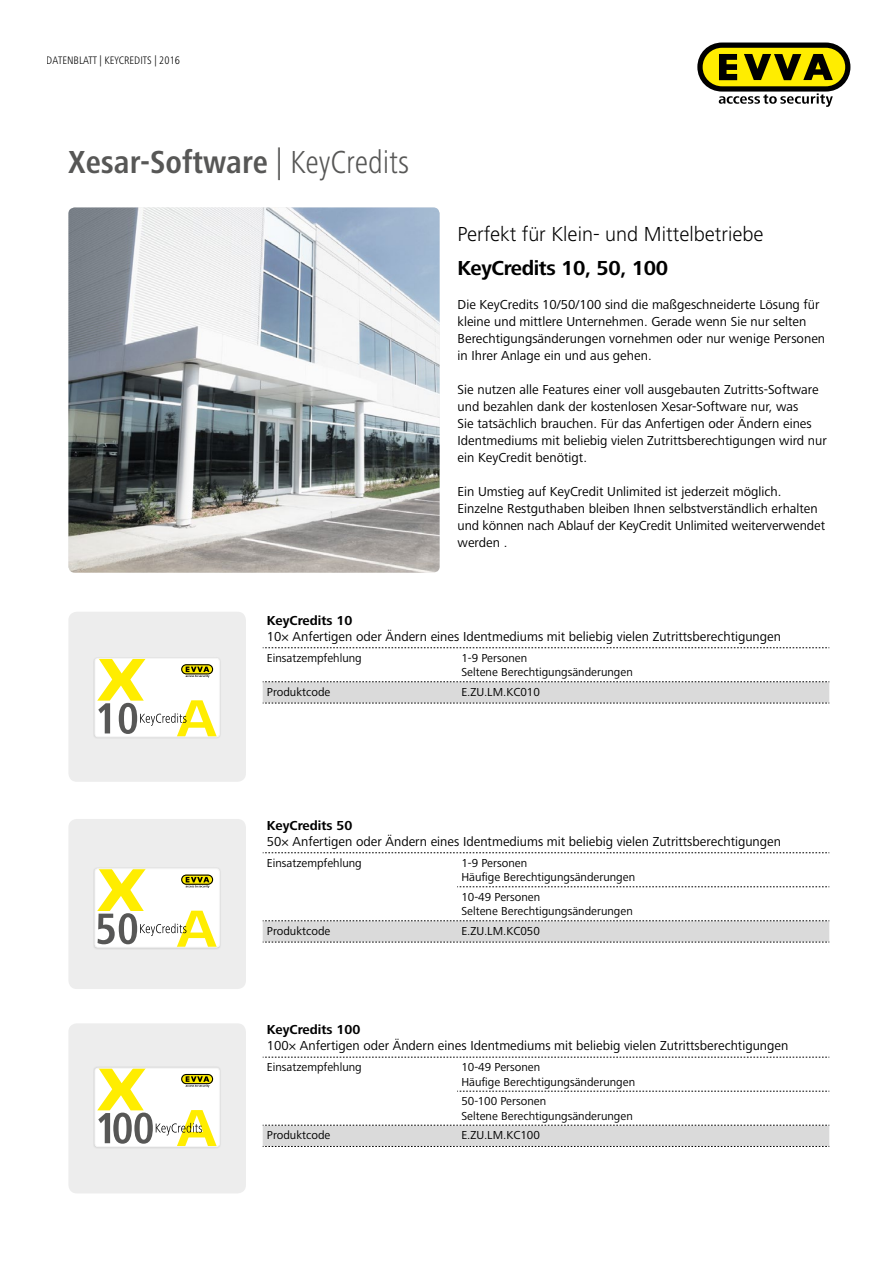
<style>
.page{position:relative;width:893px;height:1263px;background:#fff}
.page>*{position:absolute;margin:0;border:0;box-sizing:border-box;transform-origin:0 0}
.t1{font:700 condensed 33px "Frutiger Next LTCE";color:#575756}
.t2{font:300 21px "Frutiger Next LTCE";color:#000}
.t3{font:700 21px "Frutiger Next LTCE";letter-spacing:-.02em;color:#000}
.t4{font:13.5px/17px "Frutiger Next LTCE";color:#000}
.t5{font:700 13.5px "Frutiger Next LTCE";color:#000}
.t6{font:12px/14.4px "Frutiger Next LTCE";color:#000}
.t7{font:300 condensed 11.25px "Frutiger Next LTCE";color:#000}
.s1{font-weight:300}
</style>
<div class="page">
<div style="left:68px;top:612px;width:178px;height:170px;background:#ededed;border-radius:9px"></div>
<div style="left:68px;top:819px;width:178px;height:170px;background:#ededed;border-radius:9px"></div>
<div style="left:68px;top:1023px;width:178px;height:170px;background:#ededed;border-radius:9px"></div>
<div style="left:93px;top:656px;width:129px;height:83px;background:#000;opacity:.2"></div>
<svg style="left:97px;top:660px;width:120px;height:75px;background:#edeaba"></svg>
<div style="left:95px;top:658px;width:124px;height:79px;border:1px solid #f6f6f6;border-radius:3px"></div>
<div style="left:93px;top:866px;width:129px;height:83px;background:#000;opacity:.2"></div>
<svg style="left:97px;top:871px;width:120px;height:74px;background:#ece8b9"></svg>
<div style="left:95px;top:869px;width:124px;height:78px;border:1px solid #f6f6f6;border-radius:3px"></div>
<div style="left:93px;top:1066px;width:129px;height:83px;background:#000;opacity:.2"></div>
<svg style="left:97px;top:1070px;width:120px;height:75px;background:#e7e4b5"></svg>
<div style="left:95px;top:1068px;width:124px;height:79px;border:1px solid #f6f6f6;border-radius:3px"></div>
<img style="left:68px;top:207px;width:372px;height:366px">
<svg style="left:263px;top:647px;width:566px;height:1px"></svg>
<svg style="left:263px;top:681px;width:566px;height:23px;background:#d3d3d3"></svg>
<svg style="left:263px;top:852px;width:566px;height:1px"></svg>
<svg style="left:457px;top:886px;width:372px;height:1px"></svg>
<svg style="left:263px;top:920px;width:566px;height:23px;background:#d3d3d3"></svg>
<svg style="left:263px;top:1057px;width:566px;height:1px"></svg>
<svg style="left:457px;top:1091px;width:372px;height:1px"></svg>
<svg style="left:263px;top:1125px;width:566px;height:22px;background:#d3d3d3"></svg>
<svg style="left:697px;top:43px;width:153px;height:64px"></svg>
<p class="t7" style="left:47px;top:54px;width:135px">DATENBLATT | KEYCREDITS | 2016</p>
<h1 class="t1" style="left:68px;top:143px;width:342px">Xesar-Software <span class="s1">| KeyCredits</span></h1>
<h2 class="t2" style="left:458px;top:222px;width:307px">Perfekt für Klein- und Mittelbetriebe</h2>
<h2 class="t3" style="left:458px;top:256px;width:212px">KeyCredits 10, 50, 100</h2>
<p class="t4" style="left:458px;top:296px;width:369px">Die KeyCredits 10/50/100 sind die maßgeschneiderte Lösung für kleine und mittlere Unternehmen. Gerade wenn Sie nur selten Berechtigungsänderungen vornehmen oder nur wenige Personen in Ihrer Anlage ein und aus gehen.</p>
<p class="t4" style="left:458px;top:381px;width:371px">Sie nutzen alle Features einer voll ausgebauten Zutritts-Software und bezahlen dank der kostenlosen Xesar-Software nur, was<br>Sie tatsächlich brauchen. Für das Anfertigen oder Ändern eines Identmediums mit beliebig vielen Zutrittsberechtigungen wird nur ein KeyCredit benötigt.</p>
<p class="t4" style="left:458px;top:483px;width:369px">Ein Umstieg auf KeyCredit Unlimited ist jederzeit möglich.<br>Einzelne Restguthaben bleiben Ihnen selbstverständlich erhalten und können nach Ablauf der KeyCredit Unlimited weiterverwendet werden .</p>
<p class="t5" style="left:267px;top:613px;width:87px">KeyCredits 10</p>
<p class="t4" style="left:267px;top:628px;width:516px">10× Anfertigen oder Ändern eines Identmediums mit beliebig vielen Zutrittsberechtigungen</p>
<p class="t6" style="left:267px;top:651px;width:96px">Einsatzempfehlung</p>
<p class="t6" style="left:461px;top:651px;width:173px">1-9 Personen<br>Seltene Berechtigungsänderungen</p>
<p class="t6" style="left:267px;top:685px;width:65px">Produktcode</p>
<p class="t6" style="left:461px;top:685px;width:80px">E.ZU.LM.KC010</p>
<p class="t5" style="left:267px;top:818px;width:87px">KeyCredits 50</p>
<p class="t4" style="left:267px;top:833px;width:516px">50× Anfertigen oder Ändern eines Identmediums mit beliebig vielen Zutrittsberechtigungen</p>
<p class="t6" style="left:267px;top:856px;width:96px">Einsatzempfehlung</p>
<p class="t6" style="left:461px;top:856px;width:175px">1-9 Personen<br>Häufige Berechtigungsänderungen</p>
<p class="t6" style="left:461px;top:890px;width:173px">10-49 Personen<br>Seltene Berechtigungsänderungen</p>
<p class="t6" style="left:267px;top:924px;width:65px">Produktcode</p>
<p class="t6" style="left:461px;top:924px;width:80px">E.ZU.LM.KC050</p>
<p class="t5" style="left:267px;top:1022px;width:95px">KeyCredits 100</p>
<p class="t4" style="left:267px;top:1037px;width:523px">100× Anfertigen oder Ändern eines Identmediums mit beliebig vielen Zutrittsberechtigungen</p>
<p class="t6" style="left:267px;top:1060px;width:96px">Einsatzempfehlung</p>
<p class="t6" style="left:461px;top:1060px;width:175px">10-49 Personen<br>Häufige Berechtigungsänderungen</p>
<p class="t6" style="left:461px;top:1094px;width:173px">50-100 Personen<br>Seltene Berechtigungsänderungen</p>
<p class="t6" style="left:267px;top:1128px;width:65px">Produktcode</p>
<p class="t6" style="left:461px;top:1128px;width:80px">E.ZU.LM.KC100</p>
</div>
